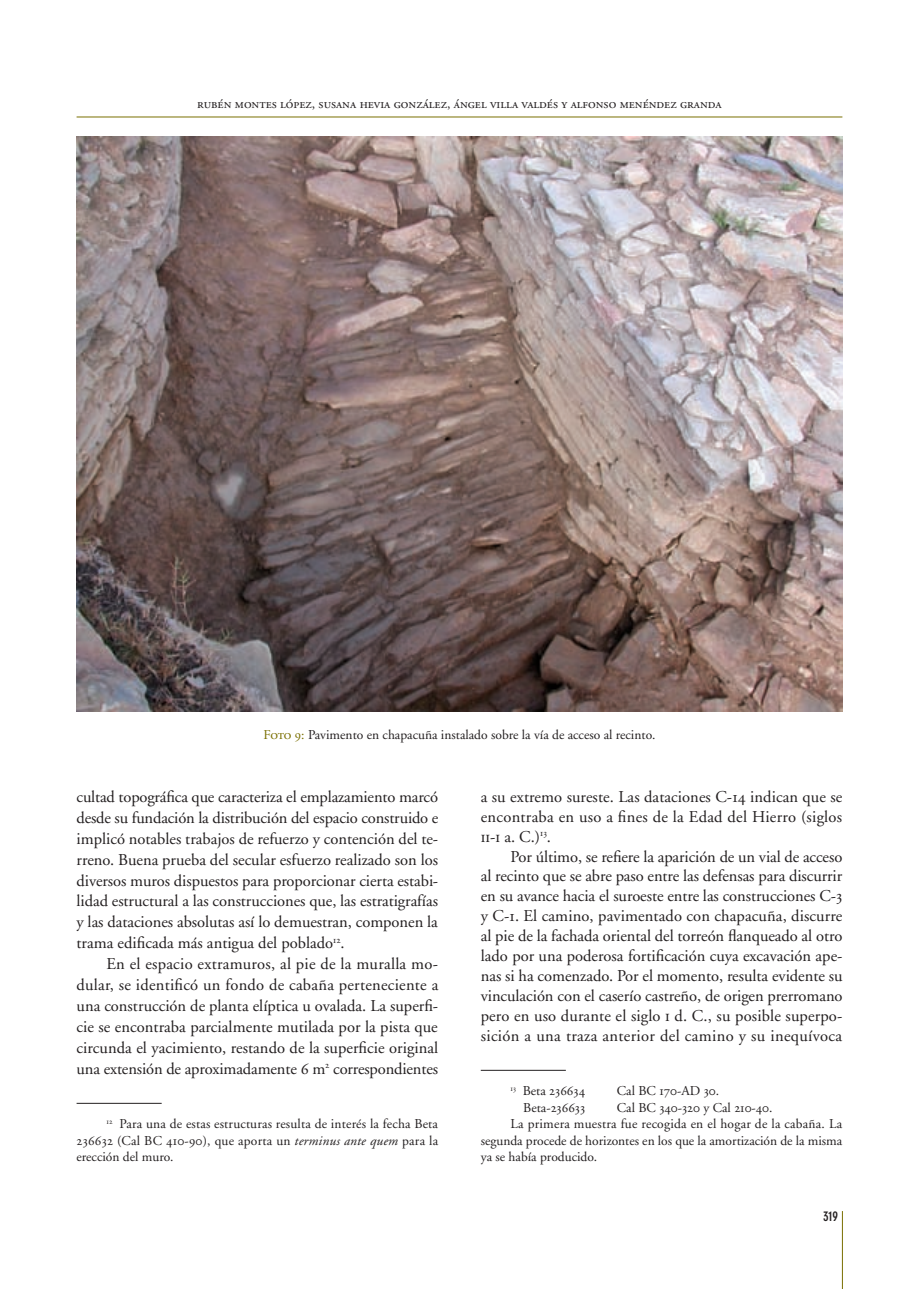
<style>
.page{position:relative;width:919px;height:1289px;background:#fff}
.page>*{position:absolute;margin:0;border:0;box-sizing:border-box;transform-origin:0 0}
.Agaramond_11{font:16.5px/20px "Adobe Garamond";color:#231f20;text-align:justify}
.Notes{font:16.5px/20.9px "Adobe Garamond";color:#231f20;text-align:justify}
.Notes-2{font:13.5px/16.5px "Adobe Garamond";color:#231f20;text-align:justify}
.Notes-3{font:13.5px "Adobe Garamond Regular SC";color:#231f20}
.Pies_Fotos{font:13.5px "Adobe Garamond";color:#231f20}
.t1{font:700 condensed 13.5px "DIN Neuzeit Grotesk";color:#231f20}
.s1{font-family:"Adobe Garamond Regular SC";color:#7a6f00}
.s2{font-family:"Adobe Garamond Regular SC"}
.s3{font-style:italic}
.s4{font-family:"Adobe Garamond"}
</style>
<div class="page">
<hr style="left:77px;top:117px;width:765px;height:1px;background:#7a6f00">
<hr style="left:842px;top:1210px;width:1px;height:78px;background:#7a6f00">
<hr style="left:480px;top:1069px;width:86px;height:1px;background:#231f20">
<hr style="left:77px;top:1102px;width:85px;height:1px;background:#231f20">
<img style="left:77px;top:137px;width:765px;height:574px">
<p class="Notes-3" style="left:197px;top:96px;width:526px">rubén montes lópez, susana hevia gonzález, ángel villa valdés y alfonso menéndez granda</p>
<p class="Pies_Fotos" style="left:263px;top:728px;width:393px"><span class="s1">Foto 9:</span> Pavimento en chapacuña instalado sobre la vía de acceso al recinto.</p>
<p class="Notes" style="left:77px;top:786px;width:363px">cultad topográfica que caracteriza el emplazamiento marcó desde su fundación la distribución del espacio construido e implicó notables trabajos de refuerzo y contención del te&shy;rreno. Buena prueba del secular esfuerzo realizado son los diversos muros dispuestos para proporcionar cierta estabi&shy;lidad estructural a las construcciones que, las estratigrafías y las dataciones absolutas así lo demuestran, componen la trama edificada más antigua del poblado<sup>12</sup>.</p>
<p class="Agaramond_11" style="left:77px;top:953px;width:363px;line-height:20.9px;text-indent:30px">En el espacio extramuros, al pie de la muralla mo&shy;dular, se identificó un fondo de cabaña perteneciente a una construcción de planta elíptica u ovalada. La superfi&shy;cie se encontraba parcialmente mutilada por la pista que circunda el yacimiento, restando de la superficie original una extensión de aproximadamente <span class="s2">6</span> m<sup>2</sup> correspondientes</p>
<p class="Notes-2" style="left:77px;top:1116px;width:363px;text-indent:30px"><sup>12</sup> Para una de estas estructuras resulta de interés la fecha Beta <span class="s2">236632</span> (Cal BC <span class="s2">410</span>-<span class="s2">90</span>), que aporta un <span class="s3">terminus ante quem</span> para la erección del muro.</p>
<p class="Notes" style="left:480px;top:787px;width:363px;line-height:20px">a su extremo sureste. Las dataciones C-<span class="s2">14</span> indican que se encontraba en uso a fines de la Edad del Hierro (siglos <span class="s2">ii-i</span> a. C.)<sup>13</sup>.</p>
<p class="Agaramond_11" style="left:480px;top:846px;width:363px;text-indent:30px">Por último, se refiere la aparición de un vial de acceso al recinto que se abre paso entre las defensas para discurrir en su avance hacia el suroeste entre las construcciones C-<span class="s2">3 </span>y C-<span class="s2">1</span>. El camino, pavimentado con chapacuña, discurre al pie de la fachada oriental del torreón flanqueado al otro lado por una poderosa fortificación cuya excavación ape&shy;nas si ha comenzado. Por el momento, resulta evidente su vinculación con el caserío castreño, de origen prerromano pero en uso durante el siglo <span class="s2">i</span> d. C., su posible superpo&shy;sición a una traza anterior del camino y su inequívoca</p>
<p class="Notes-3" style="left:510px;top:1083px;width:76px"><sup>13</sup> <span class="s4">Beta</span> 236634</p>
<p class="Notes-2" style="left:617px;top:1083px;width:104px">Cal BC <span class="s2">170</span>-AD <span class="s2">30.</span></p>
<p class="Notes-3" style="left:523px;top:1100px;width:63px"><span class="s4">Beta-</span>236633</p>
<p class="Notes-3" style="left:617px;top:1100px;width:157px"><span class="s4">Cal BC</span> 340<span class="s4">-</span>320 <span class="s4">y Cal</span> 210<span class="s4">-</span>40.</p>
<p class="Notes-2" style="left:480px;top:1116px;width:363px;text-indent:30px">La primera muestra fue recogida en el hogar de la cabaña. La segunda procede de horizontes en los que la amortización de la misma ya se había producido.</p>
<p class="t1" style="left:823px;top:1208px;width:17px">319</p>
</div>
